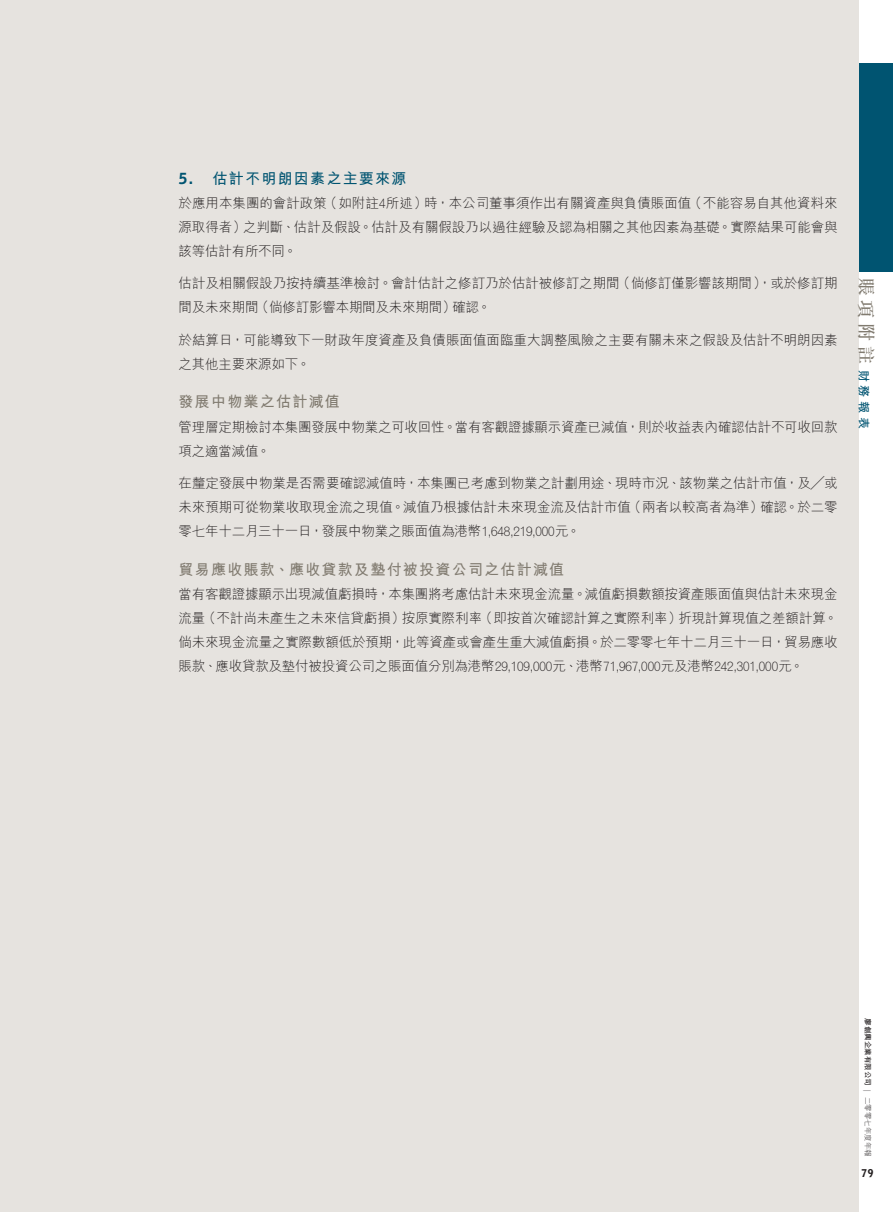
<style>
.page{position:relative;width:893px;height:1212px;background:#fff}
.page>*{position:absolute;margin:0;border:0;box-sizing:border-box;transform-origin:0 0}
.t1{font:500 18px "M Sung HK";color:#817b70}
.t2{font:700 15px "M Hei HK";letter-spacing:.085em;color:#817b70}
.t3{font:700 15px "M Hei HK";letter-spacing:.085em;color:#005471}
.t4{font:300 13.5px/24px "M Hei HK";letter-spacing:-.01em;color:#231f20;text-align:justify}
.t5{font:900 10.5px "Grotesque MT Std";color:#231f20}
.t6{font:700 7.5px "M Hei HK";color:#231f20}
.s1{font-family:"Grotesque MT Std";font-weight:900}
.s2{font-family:"Grotesque MT Std"}
.s3{font-family:"M Hei HK";font-weight:700;font-size:12px;color:#005471}
.s4{font-family:"Grotesque MT Std";font-weight:300;font-stretch:condensed}
.s5{font-weight:300}
</style>
<div class="page">
<div style="left:0;top:0;width:859px;height:1212px;background:#e6e3df"></div>
<div style="left:859px;top:64px;width:34px;height:208px;background:#005471"></div>
<p class="t3" style="left:179px;top:172px;width:229px"><span class="s1">5.</span> 估計不明朗因素之主要來源</p>
<p class="t4" style="left:179px;top:192px;width:661px">於應用本集團的會計政策（如附註<span class="s2">4</span>所述）時，本公司董事須作出有關資產與負債賬面值（不能容易自其他資料來源取得者）之判斷、估計及假設。估計及有關假設乃以過往經驗及認為相關之其他因素為基礎。實際結果可能會與該等估計有所不同。</p>
<p class="t4" style="left:179px;top:273px;width:661px">估計及相關假設乃按持續基準檢討。會計估計之修訂乃於估計被修訂之期間（倘修訂僅影響該期間），或於修訂期間及未來期間（倘修訂影響本期間及未來期間）確認。</p>
<p class="t4" style="left:179px;top:329px;width:661px">於結算日，可能導致下一財政年度資產及負債賬面值面臨重大調整風險之主要有關未來之假設及估計不明朗因素之其他主要來源如下。</p>
<p class="t2" style="left:179px;top:396px;width:163px">發展中物業之估計減值</p>
<p class="t4" style="left:179px;top:416px;width:661px">管理層定期檢討本集團發展中物業之可收回性。當有客觀證據顯示資產已減值，則於收益表內確認估計不可收回款項之適當減值。</p>
<p class="t4" style="left:179px;top:473px;width:661px">在釐定發展中物業是否需要確認減值時，本集團已考慮到物業之計劃用途、現時市況、該物業之估計市值，及╱或未來預期可從物業收取現金流之現值。減值乃根據估計未來現金流及估計市值（兩者以較高者為準）確認。於二零零七年十二月三十一日，發展中物業之賬面值為港幣<span class="s2">1,648,219,000</span>元。</p>
<p class="t2" style="left:179px;top:563px;width:387px">貿易應收賬款、應收貸款及墊付被投資公司之估計減值</p>
<p class="t4" style="left:179px;top:584px;width:661px">當有客觀證據顯示出現減值虧損時，本集團將考慮估計未來現金流量。減值虧損數額按資產賬面值與估計未來現金流量（不計尚未產生之未來信貸虧損）按原實際利率（即按首次確認計算之實際利率）折現計算現值之差額計算。倘未來現金流量之實際數額低於預期，此等資產或會產生重大減值虧損。於二零零七年十二月三十一日，貿易應收賬款、應收貸款及墊付被投資公司之賬面值分別為港幣<span class="s2">29,109,000</span>元、港幣<span class="s2">71,967,000</span>元及港幣<span class="s2">242,301,000</span>元。</p>
<p class="t1" style="left:873px;top:278px;width:152px;rotate:90deg">賬項附註<span class="s3">財務報表</span></p>
<p class="t6" style="left:871px;top:1018px;width:140px;rotate:90deg">廖創興企業有限公司 <span class="s4">|</span> <span class="s5">二零零七年度年報</span></p>
<p class="t5" style="left:861px;top:1169px;width:14px">79</p>
</div>
